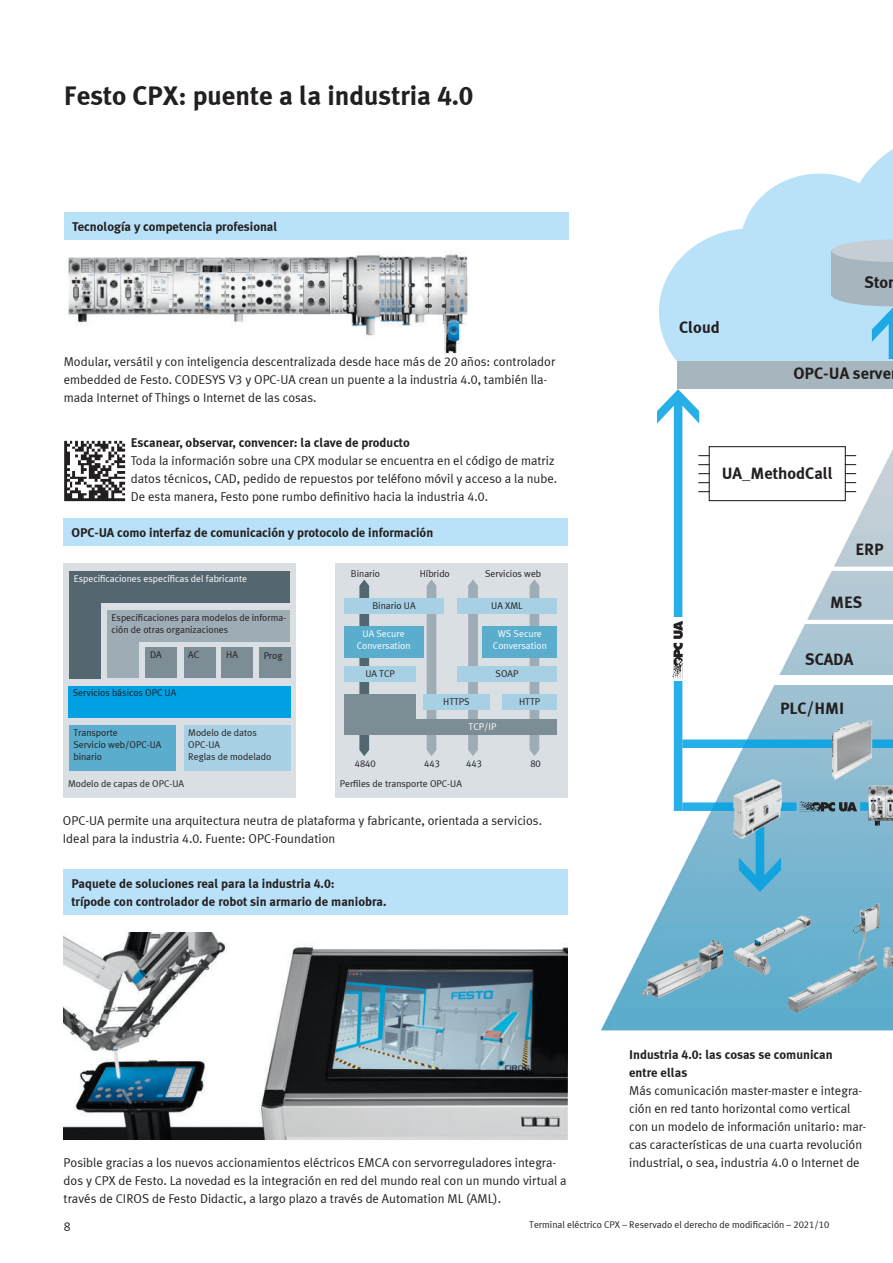
<style>
.page{position:relative;width:893px;height:1263px;background:#fff}
.page>*{position:absolute;margin:0;border:0;box-sizing:border-box;transform-origin:0 0}
.t1{font:700 27px "Meta Plus LF";color:#231f20}
.t2{font:700 16.5px "Meta Plus LF";color:#231f20}
.t3{font:12.75px/18px "Meta Plus LF";color:#231f20}
.t4{font:700 12.75px/18px "Meta Plus LF";color:#231f20}
.t5{font:9.75px/12px "Meta Plus LF";color:#231f20}
.t6{font:9.75px/12px "Meta Plus LF";color:#fff;text-align:center}
</style>
<div class="page">
<img style="left:600px;top:449px;width:293px;height:582px">
<div style="left:744px;top:675px;width:149px;height:9px;background:#fff"></div>
<div style="left:64px;top:213px;width:504px;height:27px;background:#b9e1f7"></div>
<hr style="left:797px;top:567px;width:96px;height:4px;background:#fff">
<hr style="left:776px;top:620px;width:117px;height:4px;background:#fff">
<img style="left:68px;top:254px;width:401px;height:101px">
<div style="left:64px;top:564px;width:232px;height:234px;background:#dadfe4"></div>
<div style="left:69px;top:686px;width:222px;height:31px;background:#00a1e3"></div>
<div style="left:69px;top:726px;width:107px;height:45px;background:#5aadcd"></div>
<div style="left:184px;top:726px;width:106px;height:45px;background:#a7d0e4"></div>
<div style="left:70px;top:571px;width:220px;height:32px;background:#54666f"></div>
<div style="left:70px;top:596px;width:31px;height:82px;background:#54666f"></div>
<div style="left:107px;top:610px;width:183px;height:32px;background:#9dacb5"></div>
<div style="left:107px;top:636px;width:32px;height:42px;background:#9dacb5"></div>
<div style="left:146px;top:648px;width:31px;height:30px;background:#7c8d95"></div>
<div style="left:184px;top:648px;width:31px;height:30px;background:#7c8d95"></div>
<div style="left:222px;top:648px;width:31px;height:30px;background:#7c8d95"></div>
<div style="left:259px;top:648px;width:31px;height:30px;background:#7c8d95"></div>
<div style="left:335px;top:564px;width:233px;height:234px;background:#dadfe4"></div>
<svg style="left:359px;top:580px;width:10px;height:176px"></svg>
<svg style="left:427px;top:579px;width:9px;height:177px"></svg>
<svg style="left:468px;top:580px;width:10px;height:176px"></svg>
<svg style="left:530px;top:579px;width:9px;height:177px"></svg>
<div style="left:483px;top:626px;width:74px;height:32px;background:#5aadcd"></div>
<div style="left:344px;top:626px;width:79px;height:32px;background:#5aadcd"></div>
<div style="left:457px;top:599px;width:100px;height:15px;background:#a7d0e4"></div>
<div style="left:344px;top:599px;width:100px;height:15px;background:#a7d0e4"></div>
<div style="left:344px;top:667px;width:72px;height:15px;background:#a7d0e4"></div>
<div style="left:457px;top:667px;width:100px;height:15px;background:#a7d0e4"></div>
<div style="left:423px;top:694px;width:67px;height:16px;background:#a7d0e4"></div>
<div style="left:344px;top:694px;width:72px;height:41px;background:#7c8d95"></div>
<div style="left:408px;top:719px;width:149px;height:16px;background:#7c8d95"></div>
<div style="left:502px;top:694px;width:55px;height:16px;background:#a7d0e4"></div>
<img style="left:64px;top:440px;width:62px;height:62px">
<svg style="left:739px;top:839px;width:42px;height:53px;background:#51aed5"></svg>
<div style="left:63px;top:518px;width:505px;height:27px;background:#b9e1f7"></div>
<div style="left:63px;top:870px;width:504px;height:45px;background:#b9e1f7"></div>
<div style="left:709px;top:446px;width:137px;height:55px;border:1px solid #231f20"></div>
<svg style="left:709px;top:802px;width:87px;height:9px"></svg>
<svg style="left:709px;top:739px;width:184px;height:9px"></svg>
<svg style="left:657px;top:389px;width:52px;height:422px"></svg>
<svg style="left:799px;top:801px;width:58px;height:10px"></svg>
<img style="left:64px;top:933px;width:503px;height:207px">
<svg style="left:659px;top:149px;width:234px;height:212px;fill:#b9e1f7"></svg>
<div style="left:832px;top:251px;width:61px;height:44px;background:#a7b6be"></div>
<svg style="left:832px;top:240px;width:61px;height:22px"></svg>
<svg style="left:832px;top:295px;width:61px;height:64px;background:#a5d5ed"></svg>
<div style="left:677px;top:361px;width:216px;height:27px;background:#a7b6be"></div>
<svg style="left:860px;top:802px;width:9px;height:9px"></svg>
<img style="left:869px;top:784px;width:24px;height:61px">
<img style="left:832px;top:720px;width:40px;height:60px">
<img style="left:733px;top:779px;width:49px;height:60px">
<img style="left:642px;top:940px;width:81px;height:58px">
<img style="left:735px;top:915px;width:54px;height:59px">
<img style="left:789px;top:903px;width:91px;height:109px">
<img style="left:883px;top:927px;width:10px;height:62px">
<h1 class="t1" style="left:64px;top:79px;width:411px">Festo CPX: puente a la industria 4.0</h1>
<p class="t4" style="left:72px;top:217px;width:207px">Tecnología y competencia profesional</p>
<p class="t3" style="left:64px;top:352px;width:493px">Modular, versátil y con inteligencia descentralizada desde hace más de 20 años: controlador embedded de Festo. CODESYS V3 y OPC-UA crean un puente a la industria 4.0, también lla&shy;mada Internet of Things o Internet de las cosas.</p>
<p class="t4" style="left:131px;top:434px;width:281px">Escanear, observar, convencer: la clave de producto</p>
<p class="t3" style="left:131px;top:451px;width:428px">Toda la información sobre una CPX modular se encuentra en el código de matriz datos técnicos, CAD, pedido de repuestos por teléfono móvil y acceso a la nube.<br>De esta manera, Festo pone rumbo definitivo hacia la industria 4.0.</p>
<p class="t4" style="left:72px;top:523px;width:363px">OPC-UA como interfaz de comunicación y protocolo de información</p>
<p class="t6" style="left:74px;top:572px;width:175px">Especificaciones específicas del fabricante</p>
<p class="t5" style="left:112px;top:611px;width:176px">Especificaciones para modelos de informa&shy;ción de otras organizaciones</p>
<p class="t5" style="left:150px;top:650px;width:13px">DA</p>
<p class="t5" style="left:188px;top:650px;width:12px">AC</p>
<p class="t5" style="left:226px;top:649px;width:13px">HA</p>
<p class="t5" style="left:264px;top:650px;width:20px">Prog</p>
<p class="t5" style="left:73px;top:688px;width:105px">Servicios básicos OPC UA</p>
<p class="t5" style="left:73px;top:728px;width:90px">Transporte<br>Servicio web/OPC-UA binario</p>
<p class="t5" style="left:188px;top:728px;width:85px">Modelo de datos<br>OPC-UA<br>Reglas de modelado</p>
<p class="t5" style="left:68px;top:779px;width:118px">Modelo de capas de OPC-UA</p>
<p class="t5" style="left:351px;top:567px;width:31px">Binario</p>
<p class="t5" style="left:420px;top:567px;width:32px">Híbrido</p>
<p class="t5" style="left:485px;top:567px;width:58px">Servicios web</p>
<p class="t5" style="left:372px;top:601px;width:45px">Binario UA</p>
<p class="t5" style="left:491px;top:600px;width:33px">UA XML</p>
<p class="t6" style="left:357px;top:628px;width:55px">UA Secure<br>Conversation</p>
<p class="t6" style="left:493px;top:628px;width:55px">WS Secure<br>Conversation</p>
<p class="t5" style="left:365px;top:669px;width:31px">UA TCP</p>
<p class="t5" style="left:496px;top:669px;width:24px">SOAP</p>
<p class="t5" style="left:443px;top:696px;width:28px">HTTPS</p>
<p class="t6" style="left:469px;top:721px;width:29px">TCP/IP</p>
<p class="t5" style="left:519px;top:696px;width:23px">HTTP</p>
<p class="t5" style="left:355px;top:757px;width:23px">4840</p>
<p class="t5" style="left:424px;top:757px;width:17px">443</p>
<p class="t5" style="left:466px;top:757px;width:17px">443</p>
<p class="t5" style="left:530px;top:757px;width:12px">80</p>
<p class="t5" style="left:340px;top:778px;width:124px">Perfiles de transporte OPC-UA</p>
<p class="t3" style="left:63px;top:811px;width:481px">OPC-UA permite una arquitectura neutra de plataforma y fabricante, orientada a servicios.<br>Ideal para la industria 4.0. Fuente: OPC-Foundation</p>
<p class="t4" style="left:71px;top:875px;width:316px">Paquete de soluciones real para la industria 4.0:<br>trípode con controlador de robot sin armario de maniobra.</p>
<p class="t3" style="left:64px;top:1154px;width:505px">Posible gracias a los nuevos accionamientos eléctricos EMCA con servorreguladores integra&shy;dos y CPX de Festo. La novedad es la integración en red del mundo real con un mundo virtual a través de CIROS de Festo Didactic, a largo plazo a través de Automation ML (AML).</p>
<p class="t2" style="left:679px;top:320px;width:42px">Cloud</p>
<p class="t2" style="left:864px;top:276px;width:31px">Stor</p>
<p class="t2" style="left:794px;top:363px;width:99px">OPC-UA serve</p>
<p class="t2" style="left:722px;top:463px;width:113px">UA_MethodCall</p>
<p class="t2" style="left:855px;top:542px;width:30px">ERP</p>
<p class="t2" style="left:830px;top:596px;width:34px">MES</p>
<p class="t2" style="left:805px;top:652px;width:50px">SCADA</p>
<p class="t2" style="left:780px;top:698px;width:66px">PLC/HMI</p>
<p class="t4" style="left:629px;top:1045px;width:205px">Industria 4.0: las cosas se comunican entre ellas</p>
<p class="t3" style="left:629px;top:1082px;width:239px">Más comunicación master-master e integra&shy;ción en red tanto horizontal como vertical con un modelo de información unitario: mar&shy;cas características de una cuarta revolución industrial, o sea, industria 4.0 o Internet de</p>
<p class="t3" style="left:64px;top:1218px;width:8px">8</p>
<p class="t5" style="left:529px;top:1219px;width:301px">Terminal eléctrico CPX – Reservado el derecho de modificación – 2021/10</p>
</div>
